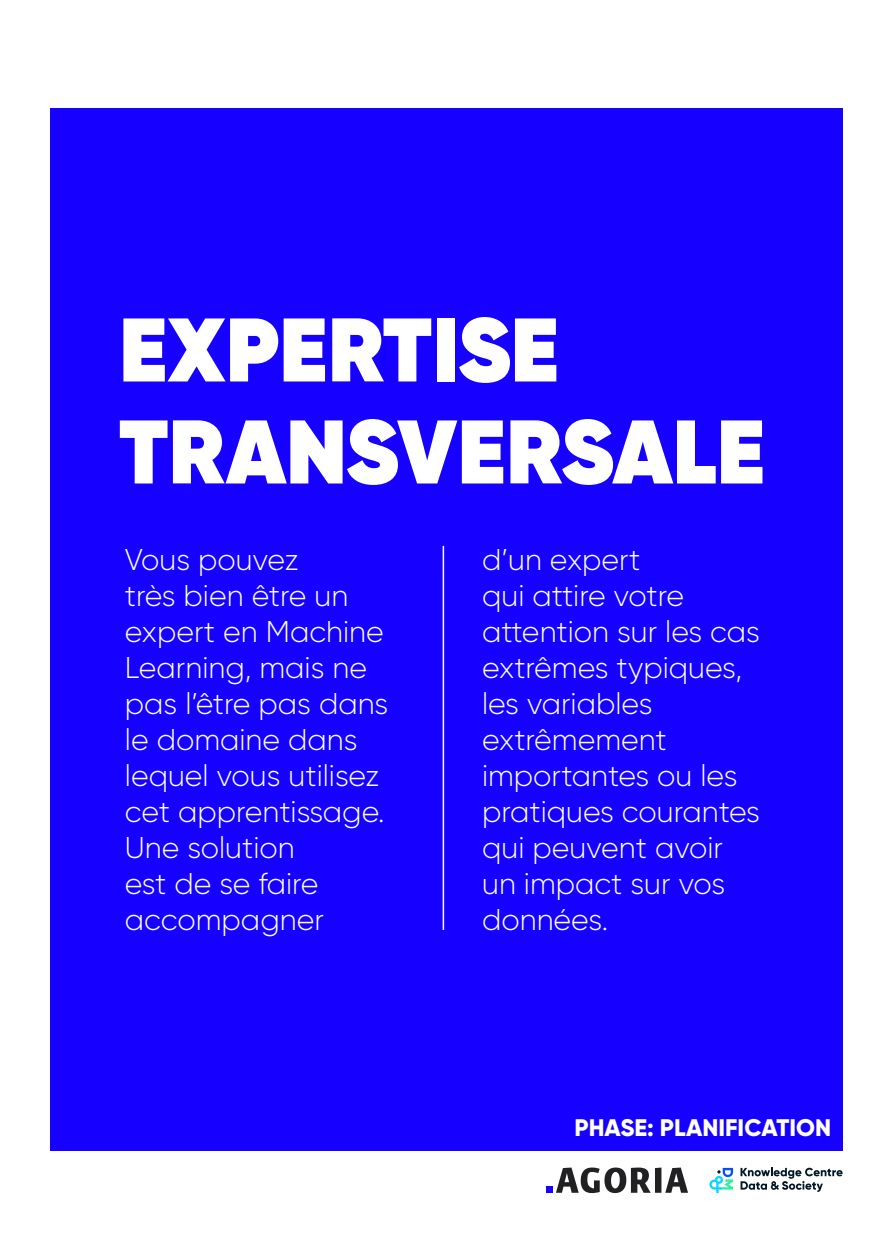
<style>
.page{position:relative;width:893px;height:1259px;background:#fff}
.page>*{position:absolute;margin:0;border:0;box-sizing:border-box;transform-origin:0 0}
.t1{font:800 90px/102px "Gilroy";color:#fff}
.t2{font:300 30px/36px "Gilroy";color:#fff}
.t3{font:800 24px "Gilroy";color:#fff}
</style>
<div class="page">
<div style="left:50px;top:108px;width:793px;height:1043px;background:#1600ff"></div>
<div style="left:655px;top:1167px;width:6px;height:25px;background:#212124"></div>
<svg style="left:665px;top:1167px;width:23px;height:25px"></svg>
<svg style="left:547px;top:1167px;width:104px;height:26px"></svg>
<svg style="left:709px;top:1168px;width:24px;height:25px"></svg>
<svg style="left:740px;top:1167px;width:103px;height:25px"></svg>
<hr style="left:443px;top:546px;width:1px;height:384px;background:#fff">
<h1 class="t1" style="left:119px;top:299px;width:648px">EXPERTISE<br>TRANSVERSALE</h1>
<p class="t2" style="left:125px;top:541px;width:265px">Vous pouvez<br>très bien être un expert en Machine<br>Learning, mais ne pas l’être pas dans le domaine dans lequel vous utilisez cet apprentissage.<br>Une solution<br>est de se faire accompagner</p>
<p class="t2" style="left:482px;top:541px;width:279px">d’un expert<br>qui attire votre attention sur les cas extrêmes typiques, les variables extrêmement importantes ou les pratiques courantes qui peuvent avoir un impact sur vos données.</p>
<p class="t3" style="left:574px;top:1112px;width:258px">PHASE: PLANIFICATION</p>
</div>
